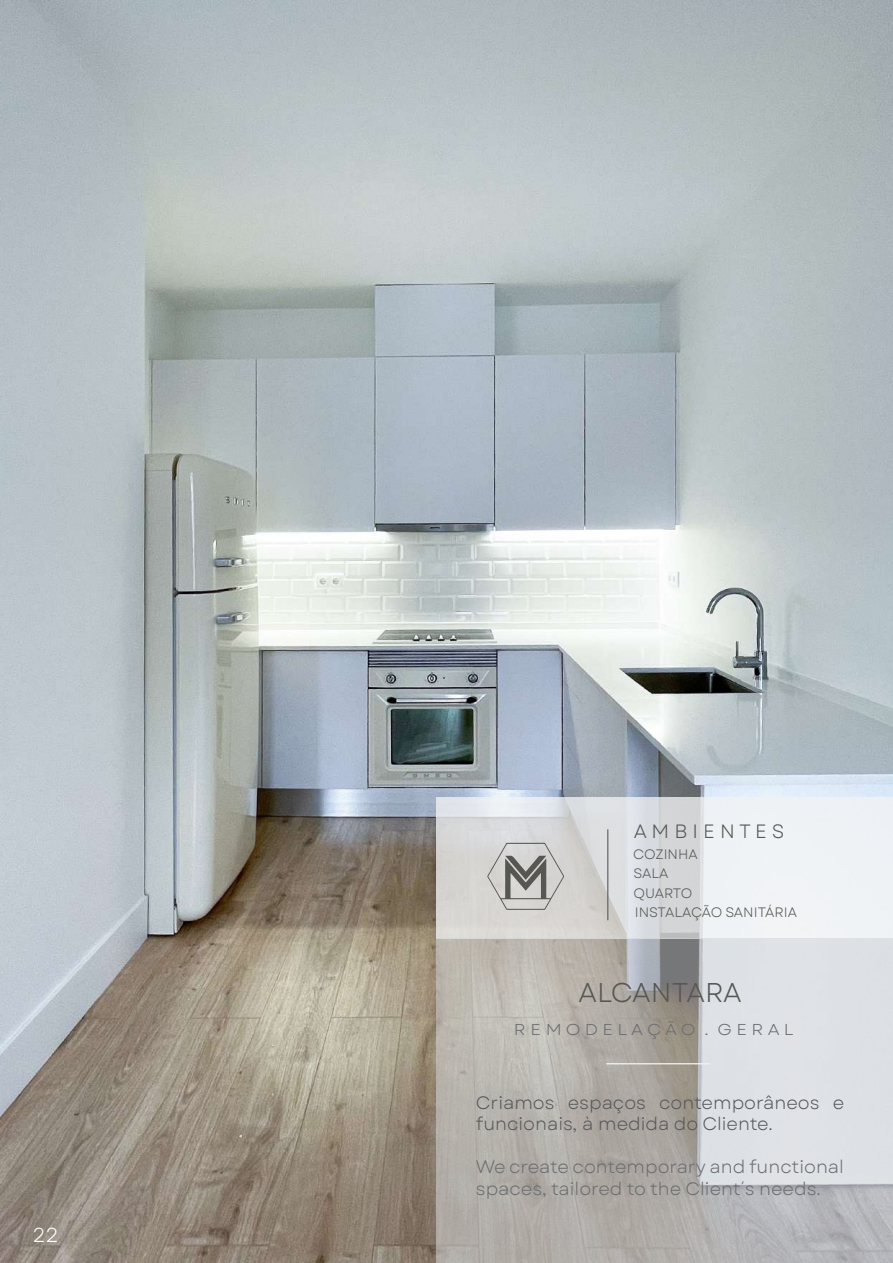
<style>
.page{position:relative;width:893px;height:1263px;background:#fff}
.page>*{position:absolute;margin:0;border:0;box-sizing:border-box;transform-origin:0 0}
.t1{font:27.15px "Garet";letter-spacing:-.005em;color:#565753}
.t2{font:20.25px "Garet";color:#fff}
.t3{font:19.2px "Garet";color:#565653}
.t4{font:18px/21.6px "Garet";color:#6c6d70}
.t5{font:18px/21.6px "Garet";color:#57585a}
.t6{font:15.75px "Garet";color:#6c6d70;scale:1.11 1}
.t7{font:13.65px/19.2px "Garet";color:#565753}
</style>
<div class="page">
<img style="left:0;top:0;width:893px;height:1263px">
<svg style="left:437px;top:797px;width:456px;height:141px"></svg>
<hr style="left:607px;top:829px;width:1px;height:91px;background:#57585a">
<svg style="left:487px;top:843px;width:77px;height:67px;background:#b8b7b5"></svg>
<svg style="left:437px;top:938px;width:456px;height:325px;background:#bfbebc"></svg>
<hr style="left:606px;top:1063px;width:104px;height:1px;background:#f2f3f4">
<p class="t2" style="left:33px;top:1222px;width:28px">22</p>
<p class="t3" style="left:634px;top:819px;width:152px">A M B I E N T E S</p>
<p class="t7" style="left:633px;top:845px;width:66px">COZINHA<br>SALA<br>QUARTO</p>
<p class="t7" style="left:635px;top:903px;width:164px">INSTALAÇÃO SANITÁRIA</p>
<h1 class="t1" style="left:579px;top:976px;width:165px">ALCANTARA</h1>
<p class="t6" style="left:514px;top:1020px;width:254px">R E M O D E L A Ç Ã O . G E R A L</p>
<p class="t5" style="left:476px;top:1092px;width:370px">Criamos espaços contemporâneos e funcionais, à medida do Cliente.</p>
<p class="t4" style="left:476px;top:1157px;width:370px">We create contemporary and functional spaces, tailored to the Client´s needs.</p>
</div>
